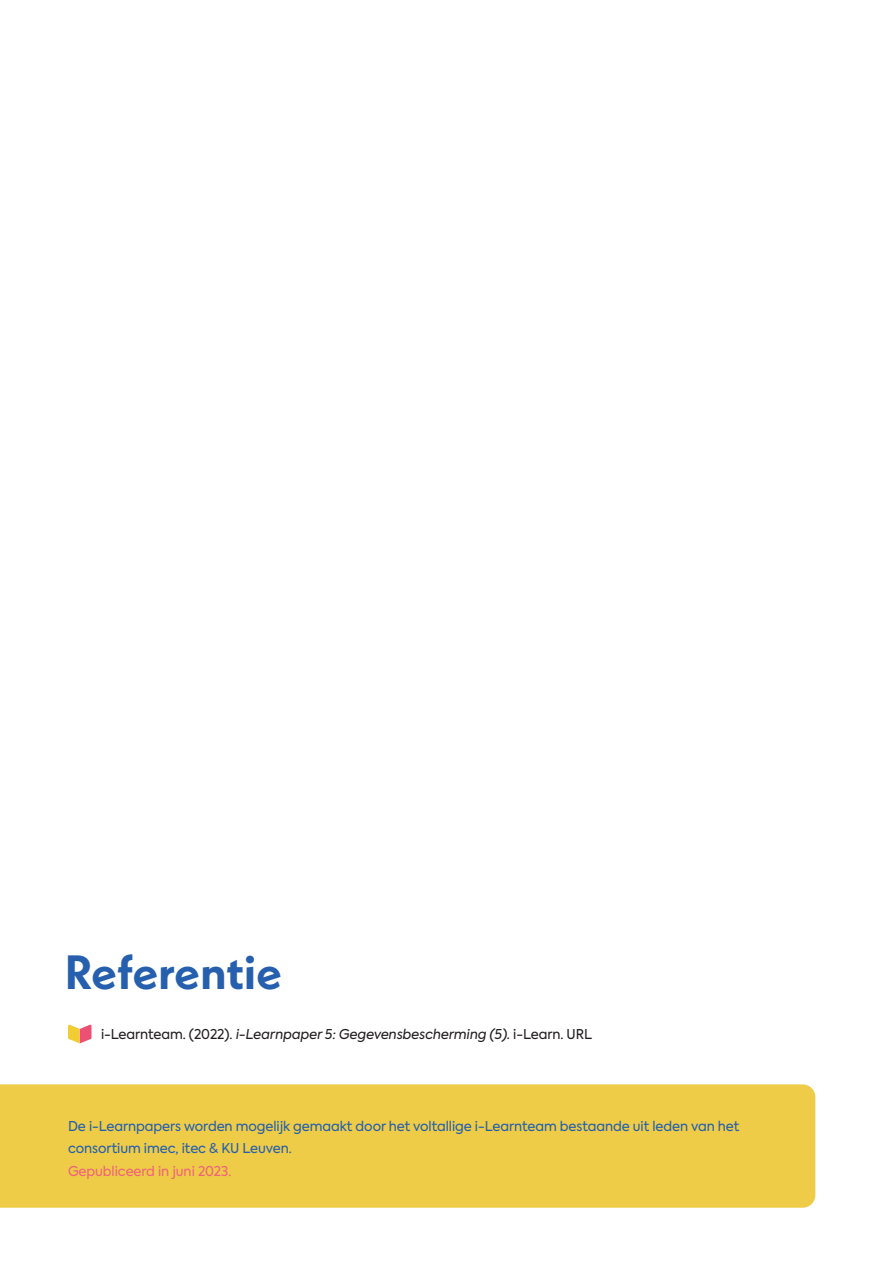
<style>
.page{position:relative;width:893px;height:1263px;background:#fff}
.page>*{position:absolute;margin:0;border:0;box-sizing:border-box;transform-origin:0 0}
.t1{font:700 48px "Neue Kabel";letter-spacing:-.005em;color:#255fad}
.t2{font:13.5px/22.5px "Axiforma";letter-spacing:-.005em;color:#255fad}
.t3{font:italic 13.5px "Axiforma";letter-spacing:-.005em;color:#231f20}
.t4{font:13.5px "Axiforma";letter-spacing:-.005em;color:#f0637a}
.s1{font-style:normal}
</style>
<div class="page">
<div style="left:0;top:1084px;width:815px;height:124px;background:#eecc47"></div>
<svg style="left:68px;top:1025px;width:24px;height:18px"></svg>
<h1 class="t1" style="left:65px;top:941px;width:219px">Referentie</h1>
<p class="t3" style="left:101px;top:1025px;width:492px"><span class="s1">i-Learnteam. (2022).</span> i-Learnpaper 5: Gegevensbescherming (5). <span class="s1">i-Learn. URL</span></p>
<p class="t2" style="left:68px;top:1115px;width:673px">De i-Learnpapers worden mogelijk gemaakt door het voltallige i-Learnteam bestaande uit leden van het consortium imec, itec &amp; KU Leuven.</p>
<p class="t4" style="left:68px;top:1162px;width:165px">Gepubliceerd in juni 2023.</p>
</div>
